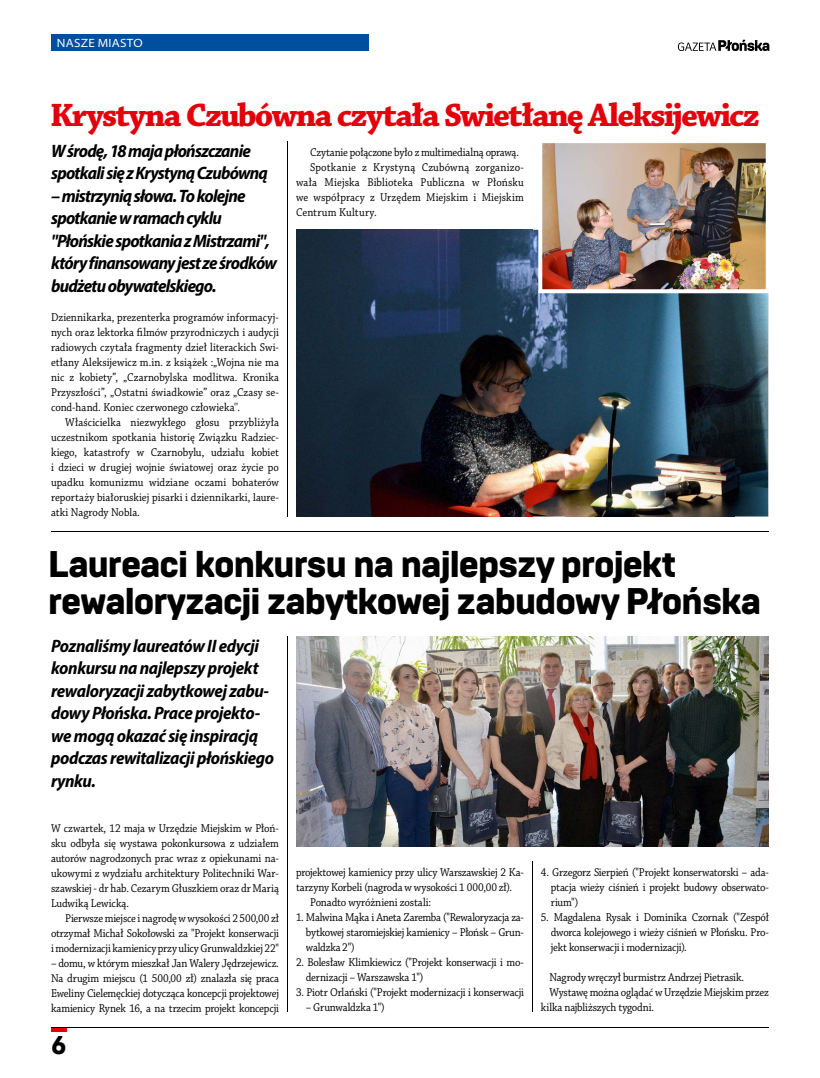
<style>
.page{position:relative;width:820px;height:1078px;background:#fff}
.page>*{position:absolute;margin:0;border:0;box-sizing:border-box;transform-origin:0 0}
.t1{font:900 37px/37.5px "Brutal Type";letter-spacing:-.055em;color:#000}
.t2{font:700 34px "Chaparral Pro";letter-spacing:-.05em;color:#e3000b}
.t3{font:900 26px "Brutal Type";color:#000}
.t4{font:italic 700 semi-condensed 18px/22.5px "Myriad Pro";letter-spacing:-.03em;color:#000}
.t5{font:12px/15px "Chaparral Pro";letter-spacing:-.01em;color:#000;text-align:justify;scale:.9 1}
.t6{font:12px "Chaparral Pro";letter-spacing:.015em;color:#000;scale:.9 1}
.t7{font:12px "Chaparral Pro";letter-spacing:.02em;color:#000;scale:.9 1}
.t8{font:12px "Chaparral Pro";letter-spacing:.025em;color:#000;scale:.9 1}
.t9{font:semi-expanded 12px "Myriad Pro";letter-spacing:.02em;color:#fff}
</style>
<div class="page">
<svg style="left:677px;top:40px;width:92px;height:11px"></svg>
<svg style="left:51px;top:1027px;width:16px;height:4px"></svg>
<hr style="left:51px;top:1026px;width:717px;height:1px;background:#000">
<div style="left:51px;top:35px;width:317px;height:16px;background:#004e9e"></div>
<img style="left:296px;top:230px;width:269px;height:286px">
<img style="left:734px;top:293px;width:33px;height:223px">
<img style="left:565px;top:293px;width:169px;height:223px">
<img style="left:543px;top:144px;width:221px;height:144px">
<div style="left:538px;top:139px;width:231px;height:154px;border:4px solid #fff"></div>
<hr style="left:51px;top:531px;width:717px;height:1px;background:#000">
<img style="left:296px;top:636px;width:472px;height:210px">
<hr style="left:287px;top:636px;width:1px;height:375px;background:#000">
<hr style="left:287px;top:141px;width:1px;height:375px;background:#000">
<hr style="left:531px;top:861px;width:1px;height:150px;background:#000">
<p class="t9" style="left:57px;top:36px;width:87px">NASZE MIASTO</p>
<h2 class="t2" style="left:50px;top:95px;width:711px">Krystyna Czubówna czytała Swietłanę Aleksijewicz</h2>
<h3 class="t4" style="left:51px;top:139px;width:218px">W środę, 18 maja płońszczanie spotkali się z Krystyną Czubówną</h3>
<h3 class="t4" style="left:51px;top:184px;width:227px">– mistrzynią słowa. To kolejne spotkanie w ramach cyklu "Płońskie spotkania z Mistrzami", który finansowany jest ze środków budżetu obywatelskiego.</h3>
<p class="t5" style="left:51px;top:310px;width:255px">Dziennikarka, prezenterka programów informacyj&shy;nych oraz lektorka lmów przyrodniczych i audycji radiowych czytała fragmenty dzieł literackich Swi&shy;etłany Aleksijewicz m.in. z książek :„Wojna nie ma nic z kobiety”, „Czarnobylska modlitwa. Kronika Przyszłości”, „Ostatni świadkowie” oraz „Czasy se&shy;cond-hand. Koniec czerwonego człowieka''.</p>
<p class="t5" style="left:51px;top:415px;width:255px;text-indent:14px">Właścicielka niezwykłego głosu przybliżyła uczestnikom spotkania historię Związku Radziec&shy;kiego, katastrofy w Czarnobylu, udziału kobiet i dzieci w drugiej wojnie światowej oraz życie po upadku komunizmu widziane oczami bohaterów reportaży białoruskiej pisarki i dziennikarki, laure&shy;atki Nagrody Nobla.</p>
<p class="t5" style="left:310px;top:145px;width:233px">Czytanie połączone było z multimedialną oprawą.</p>
<p class="t7" style="left:310px;top:161px;width:239px">Spotkanie z Krystyną Czubówną zorganizo-</p>
<p class="t6" style="left:296px;top:176px;width:255px">wała Miejska Biblioteka Publiczna w Płońsku</p>
<p class="t6" style="left:296px;top:191px;width:255px">we współpracy z Urzędem Miejskim i Miejskim</p>
<p class="t8" style="left:296px;top:206px;width:91px">Centrum Kultury.</p>
<h1 class="t1" style="left:47px;top:545px;width:715px">Laureaci konkursu na najlepszy projekt rewaloryzacji zabytkowej zabudowy Płońska</h1>
<h3 class="t4" style="left:51px;top:633px;width:224px">Poznaliśmy laureatów II edycji konkursu na najlepszy projekt rewaloryzacji zabytkowej zabu&shy;dowy Płońska. Prace projekto&shy;we mogą okazać się inspiracją podczas rewitalizacji płońskiego rynku.</h3>
<p class="t5" style="left:51px;top:820px;width:255px">W czwartek, 12 maja w Urzędzie Miejskim w Płoń&shy;sku odbyła się wystawa pokonkursowa z udziałem autorów nagrodzonych prac wraz z opiekunami na&shy;ukowymi z wydziału architektury Politechniki War&shy;szawskiej - dr hab. Cezarym Głuszkiem oraz dr Marią Ludwiką Lewicką.</p>
<p class="t5" style="left:51px;top:910px;width:255px;text-indent:14px">Pierwsze miejsce i nagrodę w wysokości 2 500,00 zł otrzymał Michał Sokołowski za "Projekt konserwacji i modernizacji kamienicy przy ulicy Grunwaldzkiej 22"</p>
<p class="t5" style="left:51px;top:955px;width:255px">– domu, w którym mieszkał Jan Walery Jędrzejewicz.<br>Na drugim miejscu (1 500,00 zł) znalazła się praca Eweliny Cielemęckiej dotycząca koncepcji projektowej kamienicy Rynek 16, a na trzecim projekt koncepcji</p>
<h3 class="t3" style="left:51px;top:1028px;width:17px">6</h3>
<p class="t5" style="left:296px;top:865px;width:255px">projektowej kamienicy przy ulicy Warszawskiej 2 Ka-</p>
<p class="t5" style="left:296px;top:880px;width:241px">tarzyny Korbeli (nagroda w wysokości 1 000,00 zł).</p>
<p class="t5" style="left:310px;top:895px;width:136px">Ponadto wyróżnieni zostali:</p>
<p class="t5" style="left:306px;top:910px;width:243px;text-indent:-10px">1. Malwina Mąka i Aneta Zaremba ("Rewaloryzacja za&shy;bytkowej staromiejskiej kamienicy – Płońsk – Grun&shy;waldzka 2")</p>
<p class="t5" style="left:306px;top:955px;width:243px;text-indent:-10px">2. Bolesław Klimkiewicz ("Projekt konserwacji i mo&shy;dernizacji – Warszawska 1")</p>
<p class="t5" style="left:296px;top:985px;width:255px">3. Piotr Orlański ("Projekt modernizacji i konserwacji</p>
<p class="t5" style="left:306px;top:1000px;width:89px">– Grunwaldzka 1")</p>
<p class="t5" style="left:550px;top:865px;width:244px;text-indent:-10px">4. Grzegorz Sierpień ("Projekt konserwatorski – ada&shy;ptacja wieży ciśnień i projekt budowy obserwato&shy;rium")</p>
<p class="t5" style="left:550px;top:910px;width:244px;text-indent:-10px">5. Magdalena Rysak i Dominika Czornak ("Zespół dworca kolejowego i wieży ciśnień w Płońsku. Pro&shy;jekt konserwacji i modernizacji).</p>
<p class="t5" style="left:549px;top:970px;width:217px">Nagrody wręczył burmistrz Andrzej Pietrasik.</p>
<p class="t5" style="left:549px;top:985px;width:245px">Wystawę można oglądać w Urzędzie Miejskim przez</p>
<p class="t5" style="left:540px;top:1000px;width:127px">kilka najbliższych tygodni.</p>
</div>
